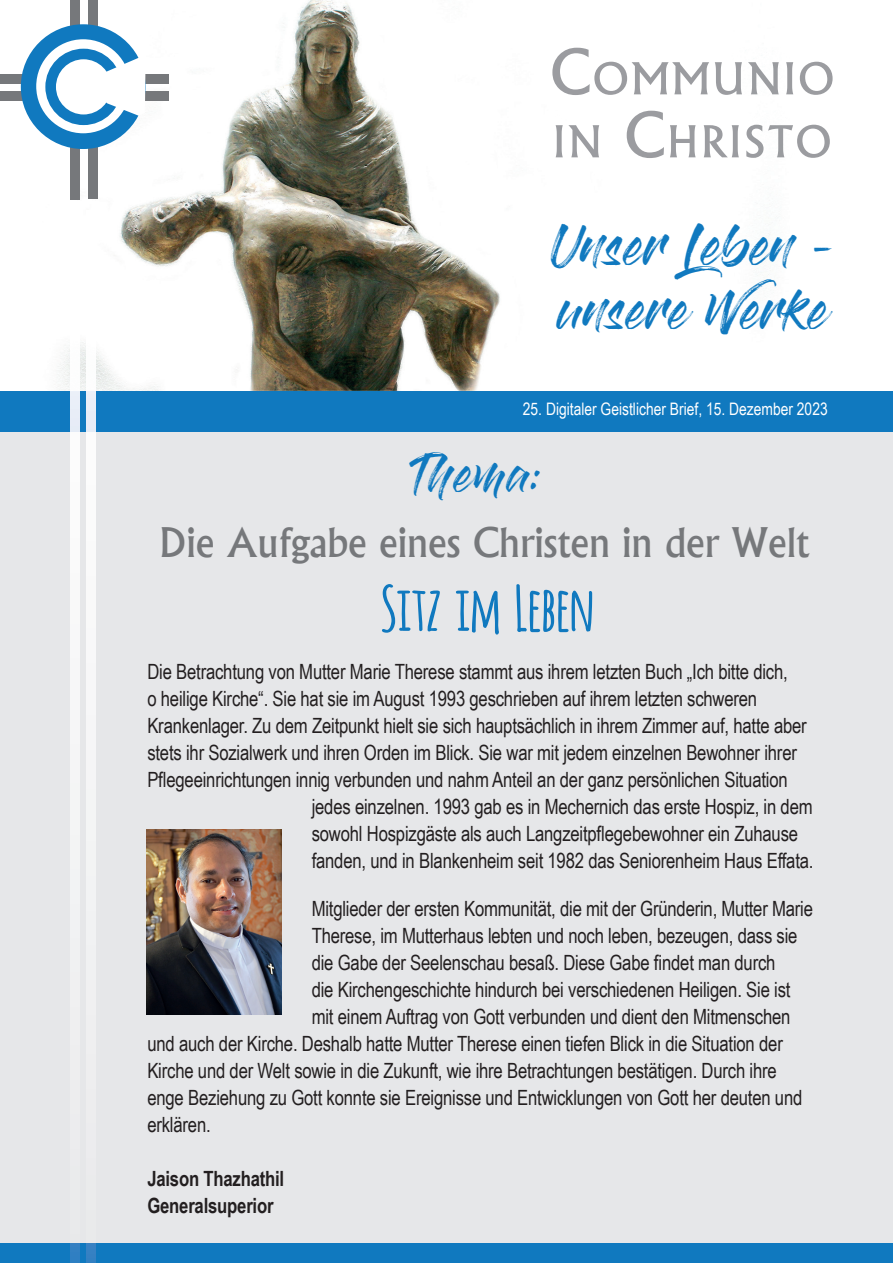
<style>
.page{position:relative;width:893px;height:1263px;background:#fff}
.page>*{position:absolute;margin:0;border:0;box-sizing:border-box;transform-origin:0 0}
.t1{font:700 61.5px "Amatic";color:#1079bf}
.t2{font:40.8px/64.2px "Gloss And Bloom";color:#1079bf}
.t3{font:500 39px "Albertus";color:#76787b}
.t4{font:37.95px "Gloss And Bloom";color:#1079bf}
.t5{font:21px "Arial Narrow";letter-spacing:-.01em;color:#231f20}
.t6{font:700 21px/27px "Arial Narrow";letter-spacing:-.01em;color:#231f20}
.t7{font:17.25px "Arial Narrow";color:#fff}
</style>
<div class="page">
<div style="left:0;top:84px;width:893px;height:1179px;background:#e6e7e9"></div>
<div style="left:0;top:1244px;width:893px;height:19px;background:#1079bf"></div>
<div style="left:0;top:390px;width:893px;height:42px;background:#1079bf"></div>
<div style="left:0;top:0;width:893px;height:391px;background:#fff"></div>
<img style="left:0;top:0;width:769px;height:391px">
<div style="left:0;top:74px;width:22px;height:10px;background:#76787b"></div>
<div style="left:0;top:92px;width:22px;height:9px;background:#76787b"></div>
<div style="left:141px;top:74px;width:28px;height:10px;background:#76787b"></div>
<div style="left:141px;top:92px;width:28px;height:9px;background:#76787b"></div>
<div style="left:70px;top:0;width:10px;height:29px;background:#76787b"></div>
<div style="left:88px;top:0;width:9px;height:29px;background:#76787b"></div>
<div style="left:70px;top:145px;width:10px;height:54px;background:#76787b"></div>
<div style="left:88px;top:145px;width:9px;height:54px;background:#76787b"></div>
<div style="left:87px;top:432px;width:9px;height:812px;background:#f4f5f5"></div>
<div style="left:87px;top:1244px;width:9px;height:19px;background:#3681c3"></div>
<div style="left:87px;top:391px;width:9px;height:41px;background:#e8edf7"></div>
<img style="left:87px;top:211px;width:9px;height:180px">
<div style="left:71px;top:432px;width:8px;height:812px;background:#f3f4f4"></div>
<div style="left:71px;top:1244px;width:8px;height:19px;background:#307fc2"></div>
<div style="left:71px;top:391px;width:8px;height:41px;background:#e8edf7"></div>
<img style="left:71px;top:211px;width:8px;height:180px">
<div style="left:45px;top:49px;width:77px;height:76px;border:11px solid #1079bf;border-radius:50%"></div>
<div style="left:21px;top:24px;width:125px;height:125px;border:9px solid #1079bf;border-radius:50%"></div>
<div style="left:26px;top:29px;width:115px;height:115px;border:11px solid #1079bf;border-radius:50%"></div>
<svg style="left:101px;top:55px;width:45px;height:61px"></svg>
<img style="left:552px;top:48px;width:281px;height:47px">
<img style="left:556px;top:111px;width:274px;height:47px">
<img style="left:147px;top:829px;width:135px;height:185px">
<h2 class="t2" style="left:551px;top:218px;width:284px">Unser Leben - unsere Werke</h2>
<p class="t7" style="left:523px;top:397px;width:306px">25. Digitaler Geistlicher Brief, 15. Dezember 2023</p>
<h3 class="t4" style="left:415px;top:457px;width:127px">Thema:</h3>
<h3 class="t3" style="left:159px;top:518px;width:652px">Die Aufgabe eines Christen in der Welt</h3>
<h1 class="t1" style="left:381px;top:565px;width:215px">Sitz im Leben</h1>
<p class="t5" style="left:147px;top:656px;width:642px">Die Betrachtung von Mutter Marie Therese stammt aus ihrem letzten Buch „Ich bitte dich,</p>
<p class="t5" style="left:147px;top:683px;width:611px">o heilige Kirche“. Sie hat sie im August 1993 geschrieben auf ihrem letzten schweren</p>
<p class="t5" style="left:147px;top:710px;width:661px">Krankenlager. Zu dem Zeitpunkt hielt sie sich hauptsächlich in ihrem Zimmer auf, hatte aber</p>
<p class="t5" style="left:147px;top:737px;width:651px">stets ihr Sozialwerk und ihren Orden im Blick. Sie war mit jedem einzelnen Bewohner ihrer</p>
<p class="t5" style="left:147px;top:764px;width:642px">Pflegeeinrichtungen innig verbunden und nahm Anteil an der ganz persönlichen Situation</p>
<p class="t5" style="left:312px;top:791px;width:502px">jedes einzelnen. 1993 gab es in Mechernich das erste Hospiz, in dem</p>
<p class="t5" style="left:312px;top:818px;width:488px">sowohl Hospizgäste als auch Langzeitpflegebewohner ein Zuhause</p>
<p class="t5" style="left:312px;top:845px;width:503px">fanden, und in Blankenheim seit 1982 das Seniorenheim Haus Effata.</p>
<p class="t5" style="left:312px;top:893px;width:503px">Mitglieder der ersten Kommunität, die mit der Gründerin, Mutter Marie</p>
<p class="t5" style="left:312px;top:920px;width:487px">Therese, im Mutterhaus lebten und noch leben, bezeugen, dass sie</p>
<p class="t5" style="left:312px;top:947px;width:465px">die Gabe der Seelenschau besaß. Diese Gabe findet man durch</p>
<p class="t5" style="left:312px;top:974px;width:480px">die Kirchengeschichte hindurch bei verschiedenen Heiligen. Sie ist</p>
<p class="t5" style="left:312px;top:1001px;width:480px">mit einem Auftrag von Gott verbunden und dient den Mitmenschen</p>
<p class="t5" style="left:147px;top:1028px;width:637px">und auch der Kirche. Deshalb hatte Mutter Therese einen tiefen Blick in die Situation der</p>
<p class="t5" style="left:147px;top:1055px;width:631px">Kirche und der Welt sowie in die Zukunft, wie ihre Betrachtungen bestätigen. Durch ihre</p>
<p class="t5" style="left:147px;top:1082px;width:656px">enge Beziehung zu Gott konnte sie Ereignisse und Entwicklungen von Gott her deuten und</p>
<p class="t5" style="left:147px;top:1109px;width:65px">erklären.</p>
<p class="t6" style="left:147px;top:1164px;width:138px">Jaison Thazhathil<br>Generalsuperior</p>
</div>
